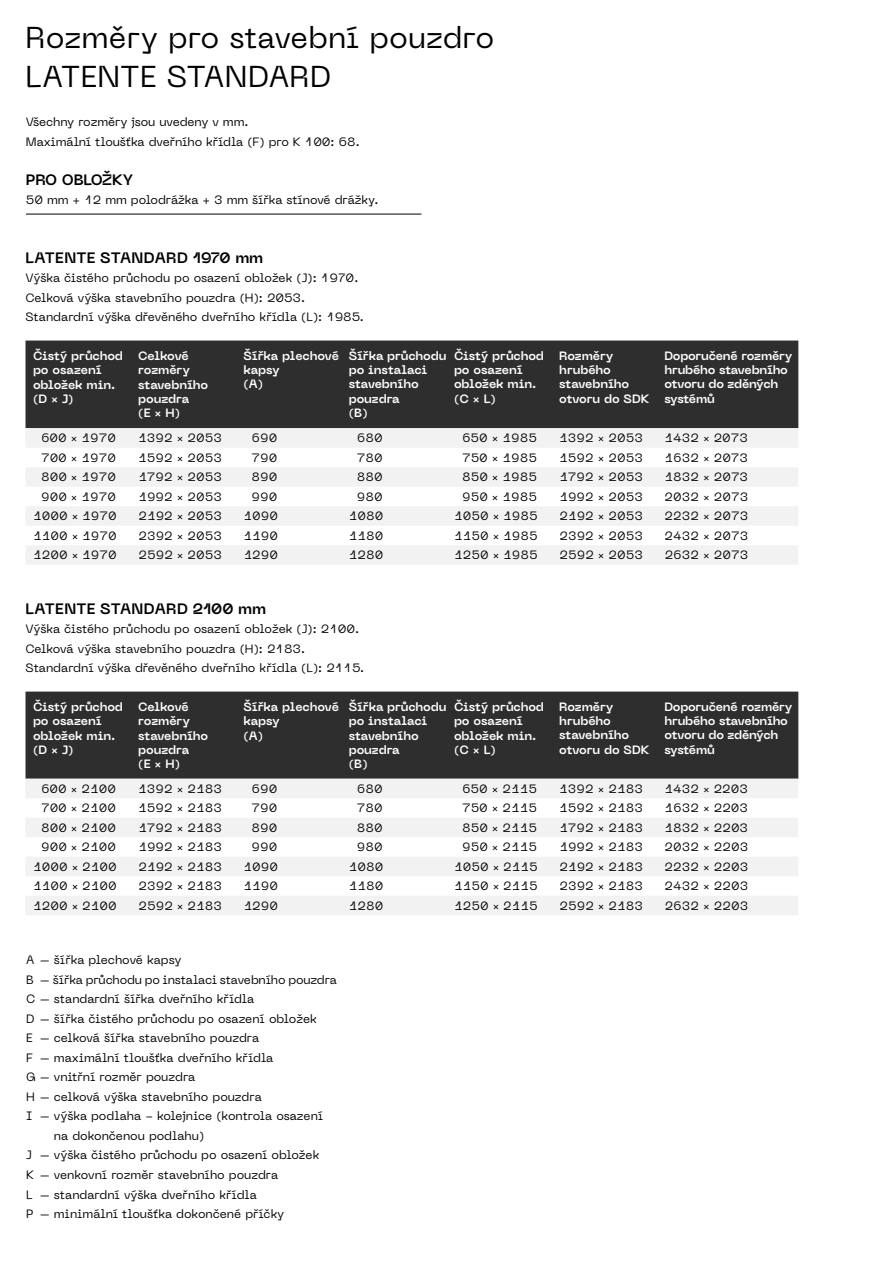
<style>
.page{position:relative;width:893px;height:1263px;background:#fff}
.page>*{position:absolute;margin:0;border:0;box-sizing:border-box;transform-origin:0 0}
.t1{font:30px/39px "Neue Machina";color:#000}
.t2{font:700 15px "Neue Machina";color:#000}
.t3{font:700 15px "Neue Machina";letter-spacing:-.025em;color:#000}
.t4{font:12px/19.5px "Neue Machina";color:#000}
.t5{font:700 12px/14.2px "Neue Machina";letter-spacing:-.015em;color:#fff}
</style>
<div class="page">
<hr style="left:26px;top:214px;width:395px;height:1px;background:#000">
<div style="left:26px;top:340px;width:772px;height:88px;background:#2e2e2e"></div>
<svg style="left:26px;top:428px;width:772px;height:136px;fill:#f2f2f2"></svg>
<div style="left:26px;top:692px;width:772px;height:87px;background:#2e2e2e"></div>
<svg style="left:26px;top:779px;width:772px;height:136px;fill:#f2f2f2"></svg>
<h1 class="t1" style="left:26px;top:17px;width:470px">Rozměry pro stavební pouzdro<br>LATENTE STANDARD</h1>
<p class="t4" style="left:26px;top:112px;width:335px">Všechny rozměry jsou uvedeny v mm.<br>Maximální tloušťka dveřního křídla (F) pro K 100: 68.</p>
<p class="t3" style="left:26px;top:170px;width:109px">PRO OBLOŽKY</p>
<p class="t4" style="left:26px;top:190px;width:354px">50 mm + 12 mm polodrážka + 3 mm šířka stínové drážky.</p>
<p class="t2" style="left:26px;top:248px;width:239px">LATENTE STANDARD 1970 mm</p>
<p class="t4" style="left:26px;top:268px;width:340px">Výška čistého průchodu po osazení obložek (J): 1970.<br>Celková výška stavebního pouzdra (H): 2053.<br>Standardní výška dřevěného dveřního křídla (L): 1985.</p>
<p class="t5" style="left:33px;top:349px;width:92px">Čistý průchod po osazení obložek min. (D × J)</p>
<p class="t5" style="left:138px;top:349px;width:72px">Celkové rozměry stavebního pouzdra<br>(E × H)</p>
<p class="t5" style="left:243px;top:349px;width:97px">Šířka plechové kapsy<br>(A)</p>
<p class="t5" style="left:349px;top:349px;width:99px">Šířka průchodu po instalaci stavebního pouzdra<br>(B)</p>
<p class="t5" style="left:454px;top:349px;width:92px">Čistý průchod po osazení obložek min. (C × L)</p>
<p class="t5" style="left:559px;top:349px;width:92px">Rozměry hrubého stavebního otvoru do SDK</p>
<p class="t5" style="left:664px;top:349px;width:129px">Doporučené rozměry hrubého stavebního otvoru do zděných systémů</p>
<p class="t4" style="left:41px;top:428px;width:77px">600 × 1970</p>
<p class="t4" style="left:138px;top:428px;width:85px">1392 × 2053</p>
<p class="t4" style="left:251px;top:428px;width:27px">690</p>
<p class="t4" style="left:357px;top:428px;width:27px">680</p>
<p class="t4" style="left:462px;top:428px;width:77px">650 × 1985</p>
<p class="t4" style="left:559px;top:428px;width:85px">1392 × 2053</p>
<p class="t4" style="left:664px;top:428px;width:85px">1432 × 2073</p>
<p class="t4" style="left:41px;top:448px;width:77px">700 × 1970</p>
<p class="t4" style="left:138px;top:448px;width:85px">1592 × 2053</p>
<p class="t4" style="left:252px;top:448px;width:27px">790</p>
<p class="t4" style="left:357px;top:448px;width:27px">780</p>
<p class="t4" style="left:462px;top:448px;width:77px">750 × 1985</p>
<p class="t4" style="left:559px;top:448px;width:85px">1592 × 2053</p>
<p class="t4" style="left:664px;top:448px;width:85px">1632 × 2073</p>
<p class="t4" style="left:41px;top:467px;width:77px">800 × 1970</p>
<p class="t4" style="left:138px;top:467px;width:85px">1792 × 2053</p>
<p class="t4" style="left:252px;top:467px;width:27px">890</p>
<p class="t4" style="left:357px;top:467px;width:27px">880</p>
<p class="t4" style="left:462px;top:467px;width:77px">850 × 1985</p>
<p class="t4" style="left:559px;top:467px;width:85px">1792 × 2053</p>
<p class="t4" style="left:665px;top:467px;width:85px">1832 × 2073</p>
<p class="t4" style="left:41px;top:487px;width:77px">900 × 1970</p>
<p class="t4" style="left:138px;top:487px;width:85px">1992 × 2053</p>
<p class="t4" style="left:252px;top:487px;width:27px">990</p>
<p class="t4" style="left:357px;top:487px;width:27px">980</p>
<p class="t4" style="left:462px;top:487px;width:77px">950 × 1985</p>
<p class="t4" style="left:559px;top:487px;width:85px">1992 × 2053</p>
<p class="t4" style="left:665px;top:487px;width:85px">2032 × 2073</p>
<p class="t4" style="left:33px;top:506px;width:85px">1000 × 1970</p>
<p class="t4" style="left:138px;top:506px;width:85px">2192 × 2053</p>
<p class="t4" style="left:244px;top:506px;width:36px">1090</p>
<p class="t4" style="left:349px;top:506px;width:36px">1080</p>
<p class="t4" style="left:454px;top:506px;width:85px">1050 × 1985</p>
<p class="t4" style="left:559px;top:506px;width:85px">2192 × 2053</p>
<p class="t4" style="left:665px;top:506px;width:85px">2232 × 2073</p>
<p class="t4" style="left:33px;top:526px;width:85px">1100 × 1970</p>
<p class="t4" style="left:138px;top:526px;width:85px">2392 × 2053</p>
<p class="t4" style="left:244px;top:526px;width:36px">1190</p>
<p class="t4" style="left:349px;top:526px;width:36px">1180</p>
<p class="t4" style="left:454px;top:526px;width:85px">1150 × 1985</p>
<p class="t4" style="left:559px;top:526px;width:85px">2392 × 2053</p>
<p class="t4" style="left:665px;top:526px;width:85px">2432 × 2073</p>
<p class="t4" style="left:33px;top:545px;width:85px">1200 × 1970</p>
<p class="t4" style="left:138px;top:545px;width:85px">2592 × 2053</p>
<p class="t4" style="left:244px;top:545px;width:36px">1290</p>
<p class="t4" style="left:349px;top:545px;width:36px">1280</p>
<p class="t4" style="left:454px;top:545px;width:85px">1250 × 1985</p>
<p class="t4" style="left:559px;top:545px;width:85px">2592 × 2053</p>
<p class="t4" style="left:665px;top:545px;width:85px">2632 × 2073</p>
<p class="t2" style="left:26px;top:599px;width:242px">LATENTE STANDARD 2100 mm</p>
<p class="t4" style="left:26px;top:619px;width:340px">Výška čistého průchodu po osazení obložek (J): 2100.<br>Celková výška stavebního pouzdra (H): 2183.<br>Standardní výška dřevěného dveřního křídla (L): 2115.</p>
<p class="t5" style="left:33px;top:700px;width:92px">Čistý průchod po osazení obložek min. (D × J)</p>
<p class="t5" style="left:138px;top:700px;width:72px">Celkové rozměry stavebního pouzdra<br>(E × H)</p>
<p class="t5" style="left:243px;top:700px;width:97px">Šířka plechové kapsy<br>(A)</p>
<p class="t5" style="left:349px;top:700px;width:99px">Šířka průchodu po instalaci stavebního pouzdra<br>(B)</p>
<p class="t5" style="left:454px;top:700px;width:92px">Čistý průchod po osazení obložek min. (C × L)</p>
<p class="t5" style="left:559px;top:700px;width:92px">Rozměry hrubého stavebního otvoru do SDK</p>
<p class="t5" style="left:664px;top:700px;width:129px">Doporučené rozměry hrubého stavebního otvoru do zděných systémů</p>
<p class="t4" style="left:41px;top:778px;width:77px">600 × 2100</p>
<p class="t4" style="left:138px;top:778px;width:85px">1392 × 2183</p>
<p class="t4" style="left:251px;top:778px;width:27px">690</p>
<p class="t4" style="left:357px;top:778px;width:27px">680</p>
<p class="t4" style="left:462px;top:778px;width:77px">650 × 2115</p>
<p class="t4" style="left:559px;top:778px;width:85px">1392 × 2183</p>
<p class="t4" style="left:664px;top:778px;width:85px">1432 × 2203</p>
<p class="t4" style="left:41px;top:798px;width:77px">700 × 2100</p>
<p class="t4" style="left:138px;top:798px;width:85px">1592 × 2183</p>
<p class="t4" style="left:252px;top:798px;width:27px">790</p>
<p class="t4" style="left:357px;top:798px;width:27px">780</p>
<p class="t4" style="left:462px;top:798px;width:77px">750 × 2115</p>
<p class="t4" style="left:559px;top:798px;width:85px">1592 × 2183</p>
<p class="t4" style="left:664px;top:798px;width:85px">1632 × 2203</p>
<p class="t4" style="left:41px;top:817px;width:77px">800 × 2100</p>
<p class="t4" style="left:138px;top:817px;width:85px">1792 × 2183</p>
<p class="t4" style="left:252px;top:817px;width:27px">890</p>
<p class="t4" style="left:357px;top:817px;width:27px">880</p>
<p class="t4" style="left:462px;top:817px;width:77px">850 × 2115</p>
<p class="t4" style="left:559px;top:817px;width:85px">1792 × 2183</p>
<p class="t4" style="left:665px;top:817px;width:85px">1832 × 2203</p>
<p class="t4" style="left:41px;top:837px;width:77px">900 × 2100</p>
<p class="t4" style="left:138px;top:837px;width:85px">1992 × 2183</p>
<p class="t4" style="left:252px;top:837px;width:27px">990</p>
<p class="t4" style="left:357px;top:837px;width:27px">980</p>
<p class="t4" style="left:462px;top:837px;width:77px">950 × 2115</p>
<p class="t4" style="left:559px;top:837px;width:85px">1992 × 2183</p>
<p class="t4" style="left:665px;top:837px;width:85px">2032 × 2203</p>
<p class="t4" style="left:33px;top:856px;width:85px">1000 × 2100</p>
<p class="t4" style="left:138px;top:856px;width:85px">2192 × 2183</p>
<p class="t4" style="left:244px;top:856px;width:36px">1090</p>
<p class="t4" style="left:349px;top:856px;width:36px">1080</p>
<p class="t4" style="left:454px;top:856px;width:85px">1050 × 2115</p>
<p class="t4" style="left:559px;top:856px;width:85px">2192 × 2183</p>
<p class="t4" style="left:665px;top:856px;width:85px">2232 × 2203</p>
<p class="t4" style="left:33px;top:876px;width:85px">1100 × 2100</p>
<p class="t4" style="left:138px;top:876px;width:85px">2392 × 2183</p>
<p class="t4" style="left:244px;top:876px;width:36px">1190</p>
<p class="t4" style="left:349px;top:876px;width:36px">1180</p>
<p class="t4" style="left:454px;top:876px;width:85px">1150 × 2115</p>
<p class="t4" style="left:559px;top:876px;width:85px">2392 × 2183</p>
<p class="t4" style="left:665px;top:876px;width:85px">2432 × 2203</p>
<p class="t4" style="left:33px;top:895px;width:85px">1200 × 2100</p>
<p class="t4" style="left:138px;top:895px;width:85px">2592 × 2183</p>
<p class="t4" style="left:244px;top:895px;width:36px">1290</p>
<p class="t4" style="left:349px;top:895px;width:36px">1280</p>
<p class="t4" style="left:454px;top:895px;width:85px">1250 × 2115</p>
<p class="t4" style="left:559px;top:895px;width:85px">2592 × 2183</p>
<p class="t4" style="left:665px;top:895px;width:85px">2632 × 2203</p>
<p class="t4" style="left:26px;top:950px;width:157px">A – šířka plechové kapsy</p>
<p class="t4" style="left:26px;top:970px;width:312px">B – šířka průchodu po instalaci stavebního pouzdra</p>
<p class="t4" style="left:26px;top:989px;width:230px">C – standardní šířka dveřního křídla</p>
<p class="t4" style="left:26px;top:1009px;width:292px">D – šířka čistého průchodu po osazení obložek</p>
<p class="t4" style="left:26px;top:1028px;width:235px">E – celková šířka stavebního pouzdra</p>
<p class="t4" style="left:26px;top:1048px;width:249px">F – maximální tloušťka dveřního křídla</p>
<p class="t4" style="left:26px;top:1067px;width:171px">G – vnitřní rozměr pouzdra</p>
<p class="t4" style="left:26px;top:1087px;width:237px">H – celková výška stavebního pouzdra</p>
<p class="t4" style="left:26px;top:1106px;width:299px">I – výška podlaha - kolejnice (kontrola osazení</p>
<p class="t4" style="left:54px;top:1126px;width:152px">na dokončenou podlahu)</p>
<p class="t4" style="left:26px;top:1145px;width:295px">J – výška čistého průchodu po osazení obložek</p>
<p class="t4" style="left:26px;top:1165px;width:254px">K – venkovní rozměr stavebního pouzdra</p>
<p class="t4" style="left:26px;top:1184px;width:232px">L – standardní výška dveřního křídla</p>
<p class="t4" style="left:26px;top:1204px;width:260px">P – minimální tloušťka dokončené příčky</p>
</div>
